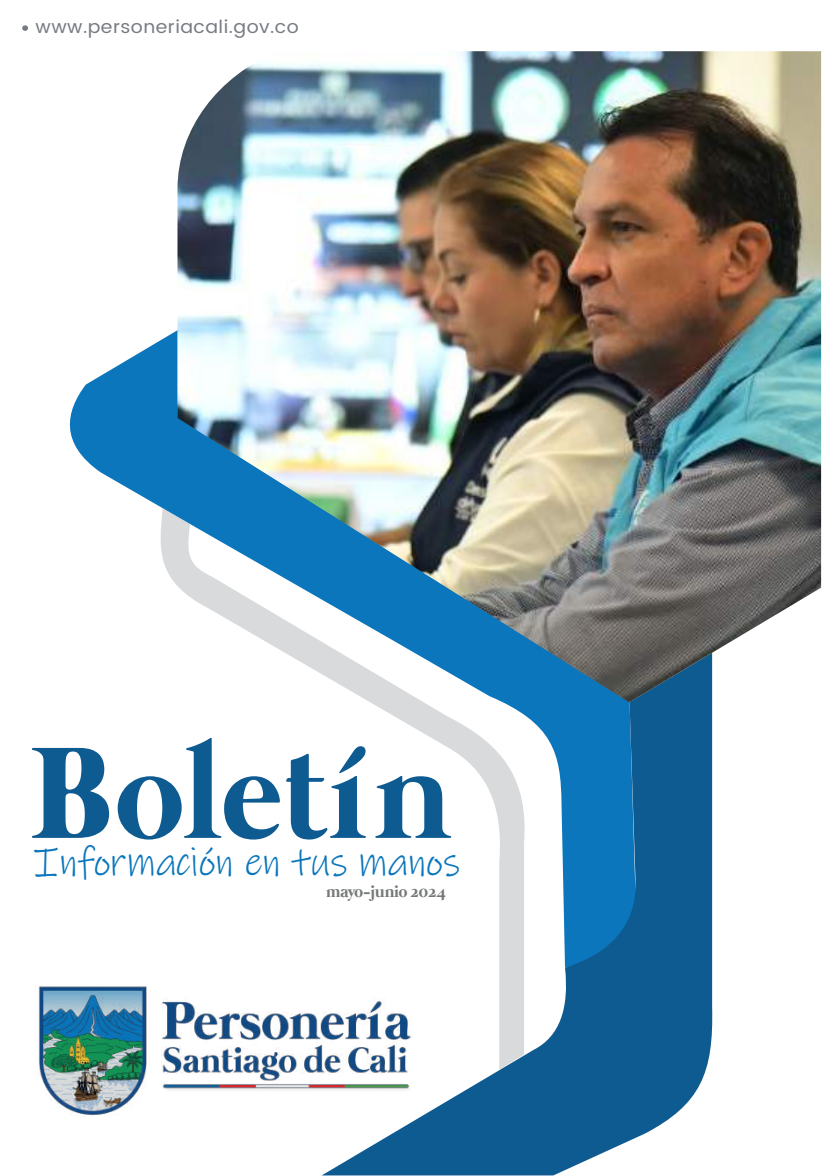
<style>
.page{position:relative;width:825px;height:1176px;background:#fff}
.page>*{position:absolute;margin:0;border:0;box-sizing:border-box;transform-origin:0 0}
.t1{font:700 133.2px "Mermaid";color:#0e5b91}
.t2{font:40.8px "Ink Free";letter-spacing:-.01em;color:#0b76bb}
.t3{font:18px "Poppins";letter-spacing:.025em;color:#777b83;scale:1.05 1}
.t4{font:700 16.8px "Mermaid Swash Caps";letter-spacing:-.01em;color:#575a5b}
</style>
<div class="page">
<svg style="left:69px;top:330px;width:108px;height:212px;fill:#0b76bb"></svg>
<svg style="left:161px;top:508px;width:16px;height:77px"></svg>
<svg style="left:322px;top:702px;width:391px;height:473px"></svg>
<svg style="left:22px;top:25px;width:6px;height:6px"></svg>
<img style="left:38px;top:967px;width:414px;height:163px">
<img style="left:177px;top:51px;width:644px;height:651px">
<p class="t3" style="left:36px;top:13px;width:252px">www.personeriacali.gov.co</p>
<h1 class="t1" style="left:31px;top:718px;width:421px">Boletín</h1>
<h2 class="t2" style="left:34px;top:836px;width:428px">Información en tus manos</h2>
<p class="t4" style="left:326px;top:882px;width:121px">mayo-junio 2024</p>
</div>
